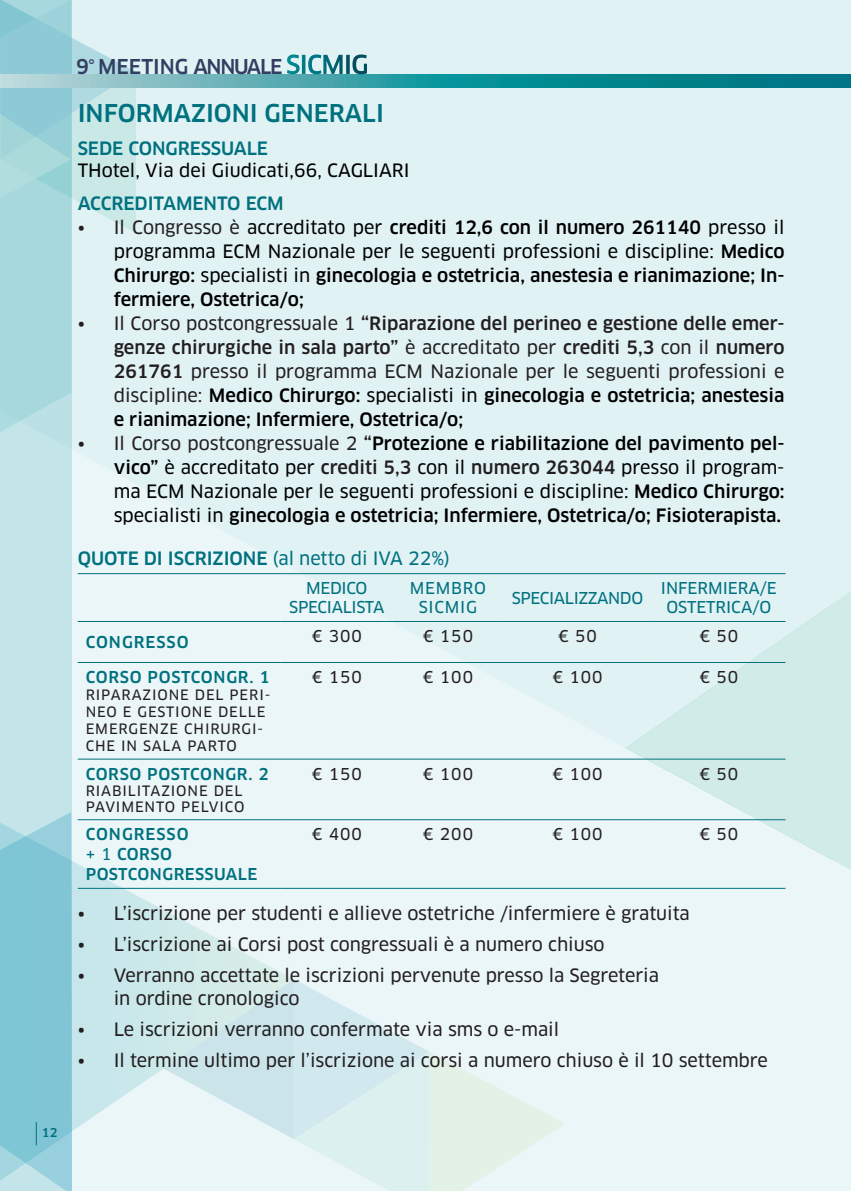
<style>
.page{position:relative;width:851px;height:1191px;background:#fff}
.page>*{position:absolute;margin:0;border:0;box-sizing:border-box;transform-origin:0 0}
.t1{font:500 24px "Clan Pro";color:#00717f}
.t2{font:500 20px "Clan Pro";letter-spacing:-.035em;color:#323f62}
.t3{font:18px/24px "Clan Pro News";letter-spacing:-.005em;color:#231f20;text-align:justify}
.t4{font:500 18px/24px "Clan Pro";color:#000;text-align:justify}
.t5{font:500 18px "Clan Pro";letter-spacing:-.005em;color:#00717f}
.t6{font:18px "Clan Pro News";color:#000}
.t7{font:500 16px/20px "Clan Pro";letter-spacing:.04em;color:#00717f}
.t8{font:16px "Clan Pro News";letter-spacing:.06em;color:#231f20}
.t9{font:16px/19.2px "Clan Pro News";letter-spacing:-.02em;color:#00717f;text-align:center}
.t10{font:16px "Clan Pro News";color:#00717f}
.t11{font:16px/19.2px "Clan Pro News";letter-spacing:.04em;color:#00717f;text-align:center}
.t12{font:500 16px "Clan Pro";letter-spacing:.06em;color:#00717f}
.t13{font:14px/17px "Clan Pro News";letter-spacing:.06em;color:#231f20}
.t14{font:500 12px "Clan Pro";color:#00717f}
.s1{font-size:18.2px}
.s2{font-size:25.4px;color:#fff}
.s3{font-family:"Clan Pro News";font-weight:400;color:#231f20}
.s4{font-family:"Clan Pro News";font-weight:400}
.s5{font-family:"Clan Pro";font-weight:500}
.s6{font-family:"Clan Pro";font-weight:500;color:#000}
.s7{color:#000}
.s8{color:#231f20}
</style>
<div class="page">
<div style="left:0;top:0;width:850px;height:1191px;background:#e1f2f4"></div>
<svg style="left:293px;top:979px;width:271px;height:212px"></svg>
<svg style="left:625px;top:591px;width:225px;height:278px"></svg>
<svg style="left:72px;top:819px;width:221px;height:320px"></svg>
<hr style="left:850px;top:0;width:1px;height:1191px;background:#0092a6">
<svg style="left:850px;top:0;width:1px;height:870px"></svg>
<div style="left:0;top:0;width:71px;height:1191px;background:#c3e5ea"></div>
<svg style="left:0;top:0;width:136px;height:442px"></svg>
<svg style="left:0;top:75px;width:850px;height:13px;background:#389da4"></svg>
<svg style="left:0;top:812px;width:72px;height:379px;background:#87c8d7"></svg>
<hr style="left:78px;top:573px;width:203px;height:1px;background:#00717f">
<hr style="left:281px;top:573px;width:112px;height:1px;background:#00717f">
<hr style="left:393px;top:573px;width:110px;height:1px;background:#00717f">
<hr style="left:503px;top:573px;width:149px;height:1px;background:#00717f">
<hr style="left:652px;top:573px;width:133px;height:1px;background:#00717f">
<hr style="left:78px;top:621px;width:203px;height:1px;background:#00717f">
<hr style="left:281px;top:621px;width:112px;height:1px;background:#00717f">
<hr style="left:393px;top:621px;width:110px;height:1px;background:#00717f">
<hr style="left:503px;top:621px;width:149px;height:1px;background:#00717f">
<hr style="left:652px;top:621px;width:133px;height:1px;background:#00717f">
<hr style="left:78px;top:662px;width:203px;height:1px;background:#00717f">
<hr style="left:281px;top:662px;width:112px;height:1px;background:#00717f">
<hr style="left:393px;top:662px;width:110px;height:1px;background:#00717f">
<hr style="left:503px;top:662px;width:149px;height:1px;background:#00717f">
<hr style="left:652px;top:662px;width:133px;height:1px;background:#00717f">
<hr style="left:78px;top:758px;width:203px;height:1px;background:#00717f">
<hr style="left:281px;top:758px;width:112px;height:1px;background:#00717f">
<hr style="left:393px;top:758px;width:110px;height:1px;background:#00717f">
<hr style="left:503px;top:758px;width:149px;height:1px;background:#00717f">
<hr style="left:652px;top:758px;width:133px;height:1px;background:#00717f">
<hr style="left:78px;top:819px;width:203px;height:1px;background:#00717f">
<hr style="left:281px;top:819px;width:112px;height:1px;background:#00717f">
<hr style="left:393px;top:819px;width:110px;height:1px;background:#00717f">
<hr style="left:503px;top:819px;width:149px;height:1px;background:#00717f">
<hr style="left:652px;top:819px;width:133px;height:1px;background:#00717f">
<hr style="left:78px;top:888px;width:203px;height:1px;background:#00717f">
<hr style="left:281px;top:888px;width:112px;height:1px;background:#00717f">
<hr style="left:393px;top:888px;width:110px;height:1px;background:#00717f">
<hr style="left:503px;top:888px;width:149px;height:1px;background:#00717f">
<hr style="left:652px;top:888px;width:133px;height:1px;background:#00717f">
<p class="t2" style="left:76px;top:55px;width:294px">9<span class="s1">°</span> MEETING ANNUALE <span class="s2">SICMIG</span></p>
<p class="t1" style="left:78px;top:99px;width:308px">INFORMAZIONI GENERALI</p>
<p class="t5" style="left:78px;top:138px;width:192px">SEDE CONGRESSUALE</p>
<p class="t6" style="left:78px;top:160px;width:333px">THotel, Via dei Giudicati,66, CAGLIARI</p>
<p class="t5" style="left:78px;top:193px;width:208px">ACCREDITAMENTO ECM</p>
<p class="t4" style="left:114px;top:215px;width:672px;text-indent:-36px"><span class="s3">• Il Congresso è</span> <span class="s4">accreditato per</span> crediti 12,6 con il numero 261140 <span class="s4">presso il programma ECM Nazionale per le seguenti professioni e discipline:</span> Medico Chirurgo: <span class="s4">specialisti in</span> ginecologia e ostetricia, anestesia e rianimazione; In&shy;fermiere, Ostetrica/o;</p>
<p class="t3" style="left:114px;top:311px;width:672px;text-indent:-36px">• Il Corso postcongressuale 1 <span class="s5">“Riparazione del perineo e gestione delle emer&shy;genze chirurgiche in sala parto”</span> è accreditato per <span class="s5">crediti 5,3</span> con il <span class="s5">numero 261761</span> presso il programma ECM Nazionale per le seguenti professioni e discipline: <span class="s6">Medico Chirurgo:</span> <span class="s7">specialisti in</span> <span class="s6">ginecologia e ostetricia; anestesia e rianimazione; Infermiere, Ostetrica/o;</span></p>
<p class="t4" style="left:114px;top:431px;width:672px;text-indent:-36px"><span class="s3">• Il Corso postcongressuale 2</span> <span class="s8">“</span>Protezione e riabilitazione del pavimento pel&shy;vico” <span class="s4">è accreditato per</span> <span class="s8">crediti 5,3</span> <span class="s4">con il</span> <span class="s8">numero 263044</span> <span class="s4">presso il program&shy;ma ECM Nazionale per le seguenti professioni e discipline:</span> Medico Chirurgo: <span class="s4">specialisti in</span> ginecologia e ostetricia; Infermiere, Ostetrica/o; Fisioterapista.</p>
<p class="t5" style="left:78px;top:548px;width:374px">QUOTE DI ISCRIZIONE <span class="s4">(al netto di IVA 22%)</span></p>
<p class="t9" style="left:289px;top:579px;width:97px">MEDICO<br>SPECIALISTA</p>
<p class="t11" style="left:410px;top:579px;width:77px">MEMBRO<br>SICMIG</p>
<p class="t9" style="left:511px;top:588px;width:133px">SPECIALIZZANDO</p>
<p class="t10" style="left:660px;top:579px;width:117px">INFERMIERA/E</p>
<p class="t10" style="left:666px;top:598px;width:106px">OSTETRICA/O</p>
<p class="t12" style="left:86px;top:633px;width:104px">CONGRESSO</p>
<p class="t8" style="left:311px;top:626px;width:52px">€ 300</p>
<p class="t8" style="left:422px;top:626px;width:52px">€ 150</p>
<p class="t8" style="left:558px;top:626px;width:40px">€ 50</p>
<p class="t8" style="left:699px;top:626px;width:40px">€ 50</p>
<p class="t7" style="left:86px;top:667px;width:185px">CORSO POSTCONGR. 1</p>
<p class="t13" style="left:86px;top:686px;width:186px">RIPARAZIONE DEL PERI-<br>NEO E GESTIONE DELLE<br>EMERGENZE CHIRURGI-<br>CHE IN SALA PARTO</p>
<p class="t8" style="left:311px;top:667px;width:52px">€ 150</p>
<p class="t8" style="left:422px;top:667px;width:52px">€ 100</p>
<p class="t8" style="left:552px;top:667px;width:52px">€ 100</p>
<p class="t8" style="left:699px;top:667px;width:40px">€ 50</p>
<p class="t7" style="left:86px;top:764px;width:184px">CORSO POSTCONGR. 2</p>
<p class="t13" style="left:86px;top:782px;width:160px;line-height:16px">RIABILITAZIONE DEL<br>PAVIMENTO PELVICO</p>
<p class="t8" style="left:311px;top:764px;width:52px">€ 150</p>
<p class="t8" style="left:422px;top:764px;width:52px">€ 100</p>
<p class="t8" style="left:552px;top:764px;width:52px">€ 100</p>
<p class="t8" style="left:699px;top:764px;width:40px">€ 50</p>
<p class="t7" style="left:86px;top:824px;width:173px">CONGRESSO<br><span class="s4">+ 1</span> CORSO<br>POSTCONGRESSUALE</p>
<p class="t8" style="left:311px;top:825px;width:52px">€ 400</p>
<p class="t8" style="left:422px;top:825px;width:52px">€ 200</p>
<p class="t8" style="left:552px;top:825px;width:52px">€ 100</p>
<p class="t8" style="left:699px;top:825px;width:40px">€ 50</p>
<p class="t3" style="left:78px;top:901px;width:613px">• L’iscrizione per studenti e allieve ostetriche /infermiere è gratuita</p>
<p class="t3" style="left:78px;top:932px;width:528px">• L’iscrizione ai Corsi post congressuali è a numero chiuso</p>
<p class="t3" style="left:114px;top:963px;width:547px;line-height:23px;text-indent:-36px">• Verranno accettate le iscrizioni pervenute presso la Segreteria in ordine cronologico</p>
<p class="t3" style="left:78px;top:1017px;width:483px">• Le iscrizioni verranno confermate via sms o e-mail</p>
<p class="t3" style="left:78px;top:1048px;width:691px">• Il termine ultimo per l’iscrizione ai corsi a numero chiuso è il 10 settembre</p>
<p class="t14" style="left:42px;top:1125px;width:17px">12</p>
</div>
